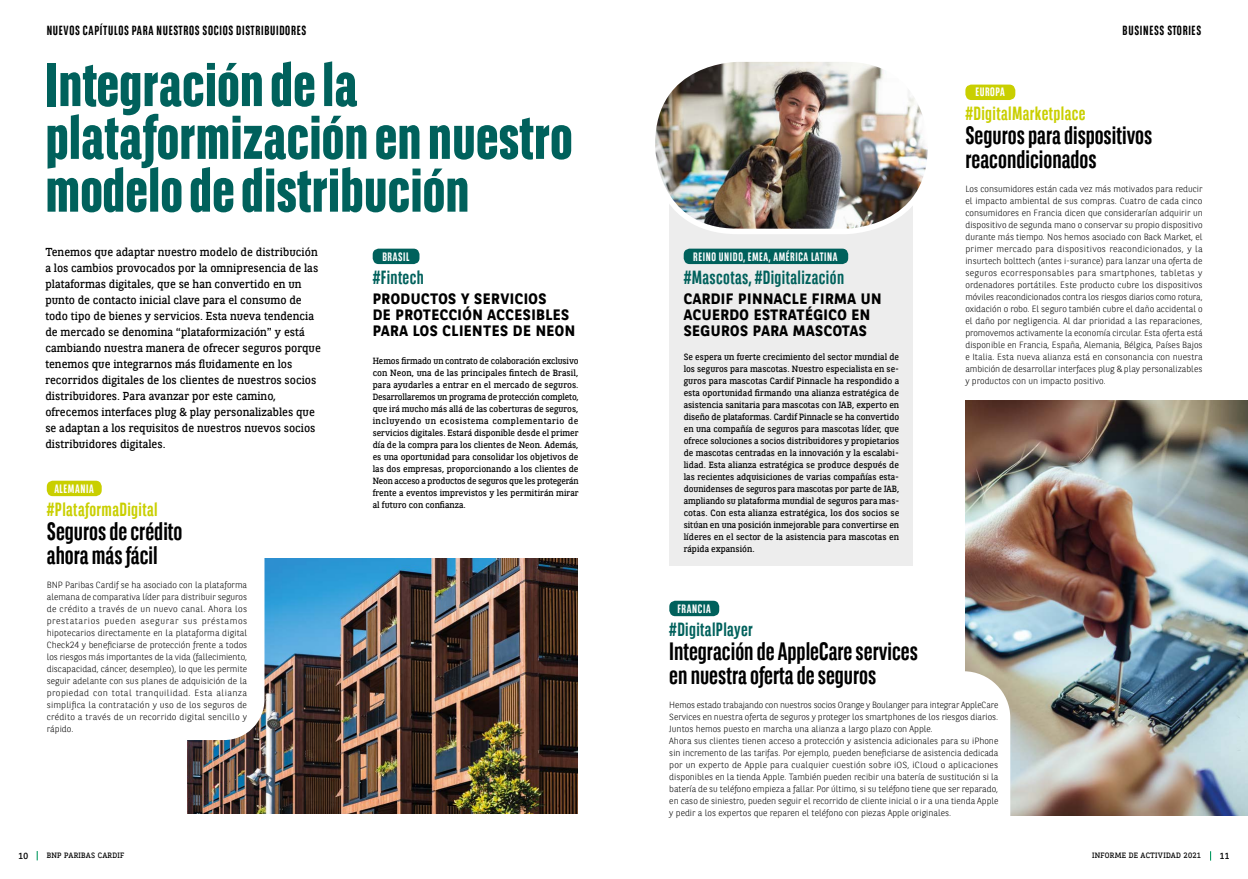
<style>
.page{position:relative;width:1248px;height:879px;background:#fff}
.page>*{position:absolute;margin:0;border:0;box-sizing:border-box;transform-origin:0 0}
.t1{font:800 61.6px/52.8px "BNPP Sans Condensed";color:#00615c}
.t2{font:700 25px/24px "BNPP Sans Condensed";color:#000}
.t3{font:700 19px "BNPP Sans Condensed";letter-spacing:.02em;color:#00615c}
.t4{font:700 19px "BNPP Sans Condensed";letter-spacing:.02em;color:#c9cf00}
.t5{font:700 15px/16px "BNPP Sans";letter-spacing:.03em;color:#000}
.t6{font:700 13.2px "BNPP Sans Condensed";letter-spacing:.05em;color:#000}
.t7{font:700 12.1px "BNPP Sans Condensed";letter-spacing:.05em;color:#fff}
.t8{font:11.5px/16px "BNPP Slab Serif";color:#000}
.t9{font:300 9px/12px "BNPP Sans";color:#000;text-align:justify}
.t10{font:9px/12px "BNPP Slab Serif";color:#000;text-align:justify}
.t11{font:8.8px "BNPP Sans";color:#000}
.t12{font:7.7px "BNPP Slab Serif";letter-spacing:.03em;color:#000}
</style>
<div class="page">
<div style="left:372px;top:249px;width:47px;height:15px;background:#00615c;border-radius:6px"></div>
<img style="left:187px;top:558px;width:390px;height:256px">
<div style="left:965px;top:85px;width:50px;height:15px;background:#c9cf00;border-radius:6px"></div>
<div style="left:669px;top:179px;width:244px;height:387px;background:#ededed"></div>
<div style="left:683px;top:249px;width:165px;height:15px;background:#00615c;border-radius:6px"></div>
<img style="left:656px;top:63px;width:270px;height:168px">
<div style="left:649px;top:56px;width:284px;height:178px;border:6px solid #fff;border-radius:85px"></div>
<img style="left:965px;top:400px;width:282px;height:416px">
<svg style="left:965px;top:671px;width:45px;height:145px"></svg>
<div style="left:669px;top:601px;width:50px;height:15px;background:#00615c;border-radius:6px"></div>
<svg style="left:187px;top:558px;width:77px;height:182px"></svg>
<div style="left:47px;top:481px;width:55px;height:15px;background:#c9cf00;border-radius:6px"></div>
<h3 class="t6" style="left:47px;top:22px;width:261px">NUEVOS CAPÍTULOS PARA NUESTROS SOCIOS DISTRIBUIDORES</h3>
<h3 class="t6" style="left:1122px;top:22px;width:80px">BUSINESS STORIES</h3>
<h3 class="t1" style="left:45px;top:56px;width:529px">Integración de la plataformización en nuestro modelo de distribución</h3>
<p class="t8" style="left:45px;top:243px;width:277px">Tenemos que adaptar nuestro modelo de distribución a los cambios provocados por la omnipresencia de las plataformas digitales, que se han convertido en un punto de contacto inicial clave para el consumo de todo tipo de bienes y servicios. Esta nueva tendencia de mercado se denomina “plataformización” y está cambiando nuestra manera de ofrecer seguros porque tenemos que integrarnos más fluidamente en los recorridos digitales de los clientes de nuestros socios distribuidores. Para avanzar por este camino, ofrecemos interfaces plug &amp; play personalizables que se adaptan a los requisitos de nuestros nuevos socios distribuidores digitales.</p>
<h4 class="t7" style="left:382px;top:248px;width:29px">BRASIL</h4>
<h4 class="t7" style="left:975px;top:84px;width:31px">EUROPA</h4>
<p class="t4" style="left:965px;top:101px;width:122px">#DigitalMarketplace</p>
<h4 class="t2" style="left:965px;top:122px;width:188px">Seguros para dispositivos reacondicionados</h4>
<p class="t9" style="left:965px;top:182px;width:239px">Los consumidores están cada vez más motivados para reducir el impacto ambiental de sus compras. Cuatro de cada cinco consumidores en Francia dicen que considerarían adquirir un dispositivo de segunda mano o conservar su propio dispositivo durante más tiempo. Nos hemos asociado con Back Market, el primer mercado para dispositivos reacondicionados, y la insurtech bolttech (antes i-surance) para lanzar una oferta de seguros ecorresponsables para smartphones, tabletas y ordenadores portátiles. Este producto cubre los dispositivos móviles reacondicionados contra los riesgos diarios como rotura, oxidación o robo. El seguro también cubre el daño accidental o el daño por negligencia. Al dar prioridad a las reparaciones, promovemos activamente la economía circular. Esta oferta está disponible en Francia, España, Alemania, Bélgica, Países Bajos e Italia. Esta nueva alianza está en consonancia con nuestra ambición de desarrollar interfaces plug &amp; play personalizables y productos con un impacto positivo.</p>
<h4 class="t7" style="left:693px;top:248px;width:146px">REINO UNIDO, EMEA, AMÉRICA LATINA</h4>
<p class="t3" style="left:683px;top:265px;width:162px">#Mascotas, #Digitalización</p>
<h4 class="t5" style="left:683px;top:290px;width:199px">CARDIF PINNACLE FIRMA UN<br>ACUERDO ESTRATÉGICO EN<br>SEGUROS PARA MASCOTAS</h4>
<p class="t10" style="left:683px;top:350px;width:217px">Se espera un fuerte crecimiento del sector mundial de los seguros para mascotas. Nuestro especialista en se&shy;guros para mascotas Cardif Pinnacle ha respondido a esta oportunidad firmando una alianza estratégica de asistencia sanitaria para mascotas con JAB, experto en diseño de plataformas. Cardif Pinnacle se ha convertido en una compañía de seguros para mascotas líder, que ofrece soluciones a socios distribuidores y propietarios de mascotas centradas en la innovación y la escalabi&shy;lidad. Esta alianza estratégica se produce después de las recientes adquisiciones de varias compañías esta&shy;dounidenses de seguros para mascotas por parte de JAB, ampliando su plataforma mundial de seguros para mas&shy;cotas. Con esta alianza estratégica, los dos socios se sitúan en una posición inmejorable para convertirse en líderes en el sector de la asistencia para mascotas en rápida expansión.</p>
<p class="t3" style="left:372px;top:265px;width:53px">#Fintech</p>
<h4 class="t5" style="left:372px;top:290px;width:204px">PRODUCTOS Y SERVICIOS<br>DE PROTECCIÓN ACCESIBLES<br>PARA LOS CLIENTES DE NEON</h4>
<p class="t10" style="left:372px;top:354px;width:207px">Hemos firmado un contrato de colaboración exclusivo con Neon, una de las principales fintech de Brasil, para ayudarles a entrar en el mercado de seguros.<br>Desarrollaremos un programa de protección completo, que irá mucho más allá de las coberturas de seguros, incluyendo un ecosistema complementario de servicios digitales. Estará disponible desde el primer día de la compra para los clientes de Neon. Además, es una oportunidad para consolidar los objetivos de las dos empresas, proporcionando a los clientes de Neon acceso a productos de seguros que les protegerán frente a eventos imprevistos y les permitirán mirar al futuro con confianza.</p>
<h4 class="t7" style="left:54px;top:480px;width:41px">ALEMANIA</h4>
<p class="t4" style="left:47px;top:497px;width:112px">#PlataformaDigital</p>
<h4 class="t2" style="left:47px;top:518px;width:137px">Seguros de crédito ahora más fácil</h4>
<p class="t9" style="left:47px;top:578px;width:202px">BNP Paribas Cardif se ha asociado con la plataforma alemana de comparativa líder para distribuir seguros de crédito a través de un nuevo canal. Ahora los prestatarios pueden asegurar sus préstamos hipotecarios directamente en la plataforma digital Check24 y beneficiarse de protección frente a todos los riesgos más importantes de la vida (fallecimiento, discapacidad, cáncer, desempleo), lo que les permite seguir adelante con sus planes de adquisición de la propiedad con total tranquilidad. Esta alianza simplifica la contratación y uso de los seguros de crédito a través de un recorrido digital sencillo y rápido.</p>
<h4 class="t7" style="left:677px;top:600px;width:35px">FRANCIA</h4>
<p class="t3" style="left:669px;top:617px;width:85px">#DigitalPlayer</p>
<h4 class="t2" style="left:669px;top:638px;width:250px">Integración de AppleCare services en nuestra oferta de seguros</h4>
<p class="t9" style="left:669px;top:698px;width:330px">Hemos estado trabajando con nuestros socios Orange y Boulanger para integrar AppleCare Services en nuestra oferta de seguros y proteger los smartphones de los riesgos diarios.<br>Juntos hemos puesto en marcha una alianza a largo plazo con Apple.</p>
<p class="t9" style="left:669px;top:734px;width:331px">Ahora sus clientes tienen acceso a protección y asistencia adicionales para su iPhone sin incremento de las tarifas. Por ejemplo, pueden beneficiarse de asistencia dedicada por un experto de Apple para cualquier cuestión sobre iOS, iCloud o aplicaciones disponibles en la tienda Apple. También pueden recibir una batería de sustitución si la batería de su teléfono empieza a fallar. Por último, si su teléfono tiene que ser reparado, en caso de siniestro, pueden seguir el recorrido de cliente inicial o ir a una tienda Apple y pedir a los expertos que reparen el teléfono con piezas Apple originales.</p>
<p class="t11" style="left:19px;top:849px;width:11px">10</p>
<p class="t12" style="left:47px;top:850px;width:79px">BNP PARIBAS CARDIF</p>
<p class="t12" style="left:1092px;top:850px;width:110px">INFORME DE ACTIVIDAD 2021</p>
<p class="t11" style="left:1219px;top:850px;width:11px">11</p>
</div>
